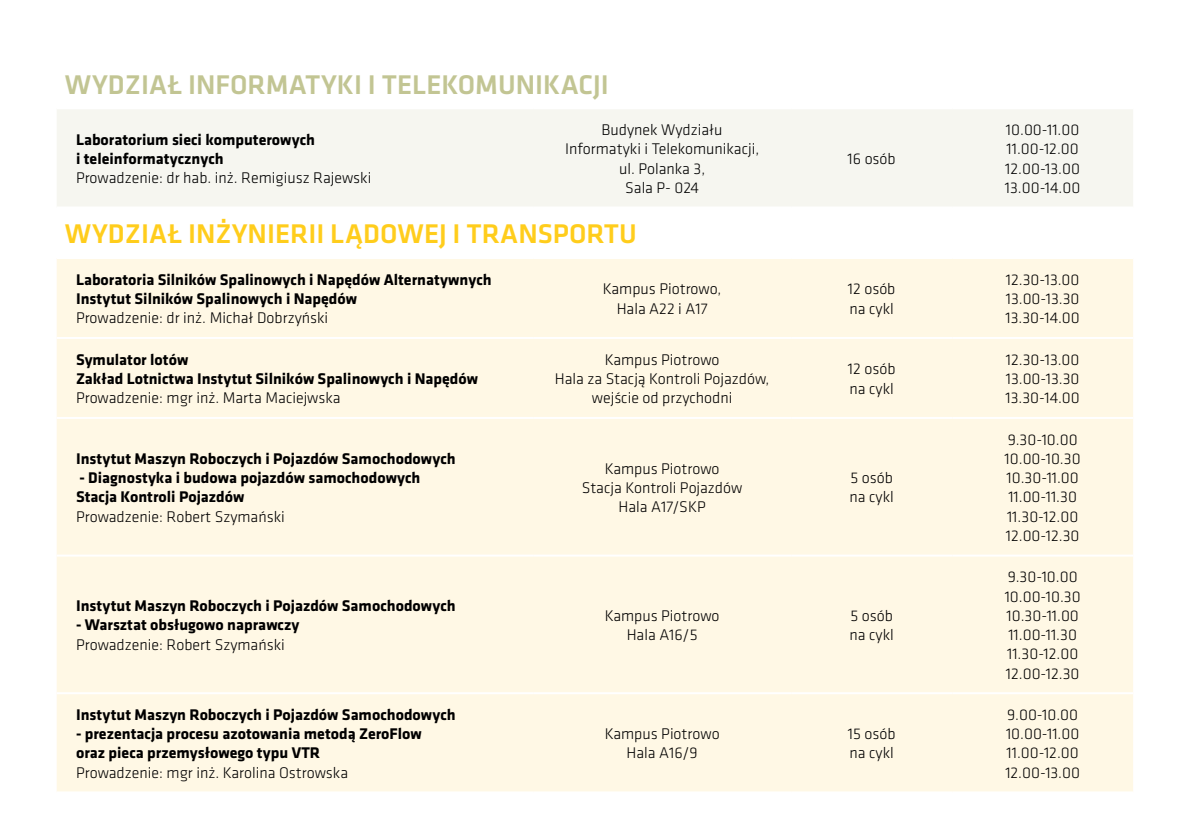
<style>
.page{position:relative;width:1191px;height:840px;background:#fff}
.page>*{position:absolute;margin:0;border:0;box-sizing:border-box;transform-origin:0 0}
.t1{font:500 28px "Klavika";color:#ffcd1c}
.t2{font:500 28px "Klavika";color:#c2c593}
.t3{font:300 16px/19.2px "Klavika";color:#000}
.t4{font:700 16px/19.2px "Klavika";color:#000}
</style>
<div class="page">
<div style="left:57px;top:109px;width:1076px;height:97px;background:#f6f6f0"></div>
<div style="left:57px;top:259px;width:1076px;height:532px;background:#fff8e5"></div>
<hr style="left:57px;top:337px;width:476px;height:2px;background:#fff">
<hr style="left:533px;top:337px;width:258px;height:2px;background:#fff">
<hr style="left:791px;top:337px;width:161px;height:2px;background:#fff">
<hr style="left:952px;top:337px;width:181px;height:2px;background:#fff">
<hr style="left:57px;top:416px;width:476px;height:2px;background:#fff">
<hr style="left:533px;top:416px;width:258px;height:2px;background:#fff">
<hr style="left:791px;top:416px;width:161px;height:2px;background:#fff">
<hr style="left:952px;top:416px;width:181px;height:2px;background:#fff">
<hr style="left:57px;top:554px;width:476px;height:2px;background:#fff">
<hr style="left:533px;top:554px;width:258px;height:2px;background:#fff">
<hr style="left:791px;top:554px;width:161px;height:2px;background:#fff">
<hr style="left:952px;top:554px;width:181px;height:2px;background:#fff">
<hr style="left:57px;top:691px;width:476px;height:2px;background:#fff">
<hr style="left:533px;top:691px;width:258px;height:2px;background:#fff">
<hr style="left:791px;top:691px;width:161px;height:2px;background:#fff">
<hr style="left:952px;top:691px;width:181px;height:2px;background:#fff">
<h1 class="t2" style="left:65px;top:65px;width:545px">WYDZIAŁ INFORMATYKI I TELEKOMUNIKACJI</h1>
<p class="t4" style="left:76px;top:130px;width:240px">Laboratorium sieci komputerowych i teleinformatycznych</p>
<p class="t3" style="left:76px;top:168px;width:297px">Prowadzenie: dr hab. inż. Remigiusz Rajewski</p>
<p class="t3" style="left:565px;top:120px;width:196px;text-align:center">Budynek Wydziału<br>Informatyki i Telekomunikacji, ul. Polanka 3,<br>Sala P- 024</p>
<p class="t3" style="left:847px;top:149px;width:50px">16 osób</p>
<p class="t3" style="left:1005px;top:120px;width:77px;text-align:justify">10.00-11.00<br>11.00-12.00<br>12.00-13.00<br>13.00-14.00</p>
<h1 class="t1" style="left:65px;top:215px;width:573px">WYDZIAŁ INŻYNIERII LĄDOWEJ I TRANSPORTU</h1>
<p class="t4" style="left:76px;top:270px;width:417px">Laboratoria Silników Spalinowych i Napędów Alternatywnych<br>Instytut Silników Spalinowych i Napędów</p>
<p class="t3" style="left:76px;top:308px;width:254px">Prowadzenie: dr inż. Michał Dobrzyński</p>
<p class="t3" style="left:603px;top:279px;width:120px;text-align:center">Kampus Piotrowo,<br>Hala A22 i A17</p>
<p class="t3" style="left:848px;top:279px;width:49px">12 osób na cykl</p>
<p class="t3" style="left:1005px;top:269px;width:76px;text-align:justify">12.30-13.00<br>13.00-13.30<br>13.30-14.00</p>
<p class="t4" style="left:76px;top:350px;width:403px">Symulator lotów<br>Zakład Lotnictwa Instytut Silników Spalinowych i Napędów</p>
<p class="t3" style="left:76px;top:388px;width:266px">Prowadzenie: mgr inż. Marta Maciejwska</p>
<p class="t4" style="left:76px;top:449px;width:381px">Instytut Maszyn Roboczych i Pojazdów Samochodowych</p>
<p class="t4" style="left:76px;top:468px;width:346px">- Diagnostyka i budowa pojazdów samochodowych<br>Stacja Kontroli Pojazdów</p>
<p class="t3" style="left:76px;top:506px;width:210px">Prowadzenie: Robert Szymański</p>
<p class="t4" style="left:76px;top:596px;width:381px">Instytut Maszyn Roboczych i Pojazdów Samochodowych</p>
<p class="t4" style="left:76px;top:615px;width:225px">- Warsztat obsługowo naprawczy</p>
<p class="t3" style="left:76px;top:634px;width:210px">Prowadzenie: Robert Szymański</p>
<p class="t4" style="left:76px;top:705px;width:381px">Instytut Maszyn Roboczych i Pojazdów Samochodowych</p>
<p class="t4" style="left:76px;top:724px;width:347px">- prezentacja procesu azotowania metodą ZeroFlow oraz pieca przemysłowego typu VTR</p>
<p class="t3" style="left:76px;top:762px;width:273px">Prowadzenie: mgr inż. Karolina Ostrowska</p>
<p class="t3" style="left:555px;top:349px;width:216px;text-align:center">Kampus Piotrowo<br>Hala za Stacją Kontroli Pojazdów, wejście od przychodni</p>
<p class="t3" style="left:848px;top:359px;width:49px">12 osób na cykl</p>
<p class="t3" style="left:1005px;top:349px;width:76px;text-align:justify">12.30-13.00<br>13.00-13.30<br>13.30-14.00</p>
<p class="t3" style="left:582px;top:458px;width:162px;text-align:center">Kampus Piotrowo<br>Stacja Kontroli Pojazdów<br>Hala A17/SKP</p>
<p class="t3" style="left:849px;top:468px;width:46px">5 osób na cykl</p>
<p class="t3" style="left:604px;top:605px;width:116px;text-align:center">Kampus Piotrowo<br>Hala A16/5</p>
<p class="t3" style="left:849px;top:605px;width:46px">5 osób na cykl</p>
<p class="t3" style="left:604px;top:723px;width:116px;text-align:center">Kampus Piotrowo<br>Hala A16/9</p>
<p class="t3" style="left:848px;top:723px;width:49px">15 osób na cykl</p>
<p class="t3" style="left:1004px;top:429px;width:78px">9.30-10.00<br>10.00-10.30<br>10.30-11.00<br>11.00-11.30<br>11.30-12.00<br>12.00-12.30</p>
<p class="t3" style="left:1004px;top:567px;width:78px">9.30-10.00<br>10.00-10.30<br>10.30-11.00<br>11.00-11.30<br>11.30-12.00<br>12.00-12.30</p>
<p class="t3" style="left:1005px;top:704px;width:76px">9.00-10.00<br>10.00-11.00<br>11.00-12.00<br>12.00-13.00</p>
</div>
